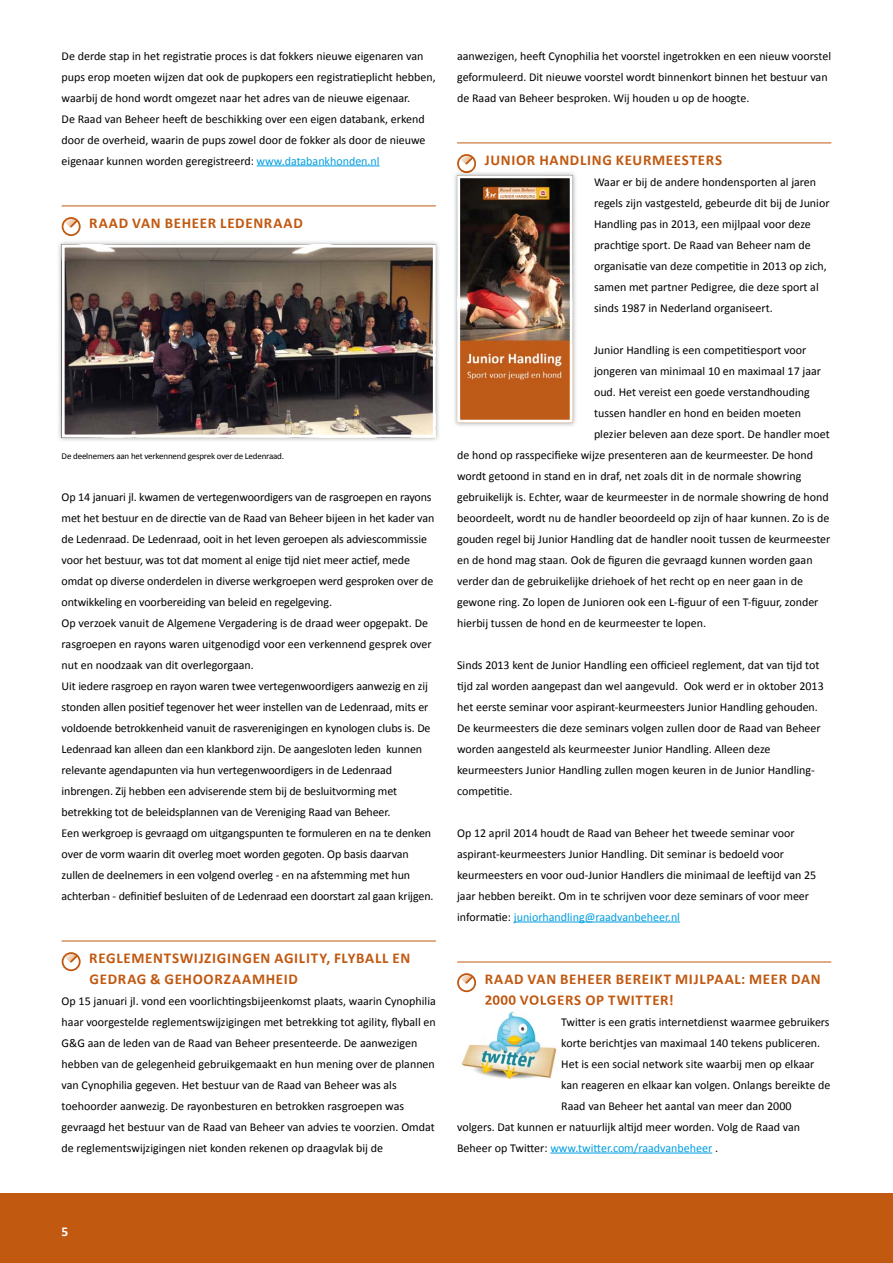
<style>
.page{position:relative;width:893px;height:1263px;background:#fff}
.page>*{position:absolute;margin:0;border:0;box-sizing:border-box;transform-origin:0 0}
.t1{font:700 15px/21px "Calibri";letter-spacing:.045em;color:#c15911}
.t2{font:700 13.5px "Calibri";color:#fff}
.t3{font:12px/21px "Calibri";color:#000}
.t4{font:12px "Calibri";color:#009ee0}
.t5{font:9px "Calibri";letter-spacing:-.02em;color:#000}
.s1{color:#009ee0}
.s2{color:#000}
</style>
<div class="page">
<div style="left:0;top:1194px;width:893px;height:69px;background:#c15911"></div>
<hr style="left:257px;top:165px;width:123px;height:1px;background:#009ee0">
<hr style="left:62px;top:206px;width:374px;height:1px;background:#c15911">
<hr style="left:62px;top:941px;width:374px;height:1px;background:#c15911">
<div style="left:62px;top:217px;width:19px;height:19px;border:2px solid #c15911;border-radius:50%"></div>
<svg style="left:64px;top:218px;width:16px;height:11px"></svg>
<img style="left:58px;top:242px;width:381px;height:199px">
<img style="left:66px;top:248px;width:366px;height:186px">
<div style="left:62px;top:244px;width:374px;height:194px;border:3px solid #fff"></div>
<div style="left:62px;top:952px;width:19px;height:19px;border:2px solid #c15911;border-radius:50%"></div>
<svg style="left:64px;top:953px;width:16px;height:11px"></svg>
<hr style="left:457px;top:143px;width:374px;height:1px;background:#c15911">
<hr style="left:514px;top:921px;width:166px;height:1px;background:#009ee0">
<hr style="left:457px;top:962px;width:374px;height:1px;background:#c15911">
<hr style="left:550px;top:1152px;width:162px;height:1px;background:#009ee0">
<img style="left:454px;top:172px;width:122px;height:254px">
<svg style="left:457px;top:154px;width:19px;height:19px"></svg>
<img style="left:461px;top:179px;width:108px;height:240px">
<div style="left:457px;top:175px;width:116px;height:248px;border:3px solid #fff"></div>
<div style="left:457px;top:973px;width:19px;height:19px;border:2px solid #c15911;border-radius:50%"></div>
<svg style="left:459px;top:974px;width:16px;height:11px"></svg>
<img style="left:461px;top:1010px;width:96px;height:70px">
<img style="left:485px;top:1001px;width:76px;height:4px">
<p class="t3" style="left:62px;top:44px;width:376px">De derde stap in het registratie proces is dat fokkers nieuwe eigenaren van pups erop moeten wijzen dat ook de pupkopers een registratieplicht hebben, waarbij de hond wordt omgezet naar het adres van de nieuwe eigenaar.<br>De Raad van Beheer heeft de beschikking over een eigen databank, erkend door de overheid, waarin de pups zowel door de fokker als door de nieuwe eigenaar kunnen worden geregistreerd: <span class="s1">www.databankhonden.nl</span></p>
<p class="t1" style="left:89px;top:211px;width:215px">RAAD VAN BEHEER LEDENRAAD</p>
<p class="t5" style="left:62px;top:450px;width:224px">De deelnemers aan het verkennend gesprek over de Ledenraad.</p>
<p class="t3" style="left:62px;top:485px;width:374px">Op 14 januari jl. kwamen de vertegenwoordigers van de rasgroepen en rayons met het bestuur en de directie van de Raad van Beheer bijeen in het kader van de Ledenraad. De Ledenraad, ooit in het leven geroepen als adviescommissie voor het bestuur, was tot dat moment al enige tijd niet meer actief, mede omdat op diverse onderdelen in diverse werkgroepen werd gesproken over de ontwikkeling en voorbereiding van beleid en regelgeving.<br>Op verzoek vanuit de Algemene Vergadering is de draad weer opgepakt. De rasgroepen en rayons waren uitgenodigd voor een verkennend gesprek over nut en noodzaak van dit overlegorgaan.<br>Uit iedere rasgroep en rayon waren twee vertegenwoordigers aanwezig en zij stonden allen positief tegenover het weer instellen van de Ledenraad, mits er voldoende betrokkenheid vanuit de rasverenigingen en kynologen clubs is. De Ledenraad kan alleen dan een klankbord zijn. De aangesloten leden kunnen relevante agendapunten via hun vertegenwoordigers in de Ledenraad inbrengen. Zij hebben een adviserende stem bij de besluitvorming met betrekking tot de beleidsplannen van de Vereniging Raad van Beheer.<br>Een werkgroep is gevraagd om uitgangspunten te formuleren en na te denken over de vorm waarin dit overleg moet worden gegoten. Op basis daarvan zullen de deelnemers in een volgend overleg - en na afstemming met hun achterban - definitief besluiten of de Ledenraad een doorstart zal gaan krijgen.</p>
<p class="t1" style="left:89px;top:946px;width:322px">REGLEMENTSWIJZIGINGEN AGILITY, FLYBALL EN<br>GEDRAG &amp; GEHOORZAAMHEID</p>
<p class="t3" style="left:62px;top:989px;width:376px">Op 15 januari jl. vond een voorlichtingsbijeenkomst plaats, waarin Cynophilia haar voorgestelde reglementswijzigingen met betrekking tot agility, flyball en G&amp;G aan de leden van de Raad van Beheer presenteerde. De aanwezigen hebben van de gelegenheid gebruikgemaakt en hun mening over de plannen van Cynophilia gegeven. Het bestuur van de Raad van Beheer was als toehoorder aanwezig. De rayonbesturen en betrokken rasgroepen was gevraagd het bestuur van de Raad van Beheer van advies te voorzien. Omdat de reglementswijzigingen niet konden rekenen op draagvlak bij de</p>
<p class="t3" style="left:457px;top:44px;width:375px">aanwezigen, heeft Cynophilia het voorstel ingetrokken en een nieuw voorstel geformuleerd. Dit nieuwe voorstel wordt binnenkort binnen het bestuur van de Raad van Beheer besproken. Wij houden u op de hoogte.</p>
<p class="t1" style="left:485px;top:148px;width:239px">JUNIOR HANDLING KEURMEESTERS</p>
<p class="t3" style="left:594px;top:170px;width:237px">Waar er bij de andere hondensporten al jare n regels zijn vastgesteld, gebeurde dit bij de Junior Handling pas in 2013, een mijlpaal voor deze prachtige sport. De Raad van Beheer nam de organisatie van deze competitie in 2013 op zich, samen met partner Pedigree, die deze sport al sinds 1987 in Nederland organiseert.</p>
<p class="t3" style="left:594px;top:338px;width:214px">Junior Handling is een competitiesport voor</p>
<p class="t3" style="left:594px;top:359px;width:228px">jongeren van minimaal 10 en maximaal 17 jaar</p>
<p class="t3" style="left:594px;top:380px;width:217px">oud. Het vereist een goede verstandhouding</p>
<p class="t3" style="left:594px;top:401px;width:209px">tussen handler en hond en beiden moeten</p>
<p class="t3" style="left:594px;top:422px;width:237px">plezier beleven aan deze sport. De handler moet</p>
<p class="t3" style="left:457px;top:443px;width:357px">de hond op rasspecifieke wijze presenteren aan de keurmeester. De hond</p>
<p class="t3" style="left:457px;top:464px;width:346px">wordt getoond in stand en in draf, net zoals dit in de normale showring</p>
<p class="t3" style="left:457px;top:485px;width:373px">gebruikelijk is. Echter, waar de keurmeester in de normale showring de hond</p>
<p class="t3" style="left:457px;top:506px;width:374px">beoordeelt, wordt nu de handler beoordeeld op zijn of haar kunnen. Zo is de</p>
<p class="t3" style="left:457px;top:527px;width:375px">gouden regel bij Junior Handling dat de handler nooit tussen de keurmeester</p>
<p class="t3" style="left:457px;top:548px;width:357px">en de hond mag staan. Ook de figuren die gevraagd kunnen worden gaan</p>
<p class="t3" style="left:457px;top:569px;width:347px">verder dan de gebruikelijke driehoek of het recht op en neer gaan in de</p>
<p class="t3" style="left:457px;top:590px;width:363px">gewone ring. Zo lopen de Junioren ook een L-figuur of een T-figuur, zonder</p>
<p class="t3" style="left:457px;top:611px;width:251px">hierbij tussen de hond en de keurmeester te lopen.</p>
<p class="t3" style="left:457px;top:653px;width:368px">Sinds 2013 kent de Junior Handling een officieel reglement, dat van tijd tot tijd zal worden aangepast dan wel aangevuld. Ook werd er in oktober 2013 het eerste seminar voor aspirant-keurmeesters Junior Handling gehouden.<br>De keurmeesters die deze seminars volgen zullen door de Raad van Beheer worden aangesteld als keurmeester Junior Handling. Alleen deze keurmeesters Junior Handling zullen mogen keuren in de Junior Handling&shy;competitie.</p>
<p class="t3" style="left:457px;top:821px;width:361px">Op 12 april 2014 houdt de Raad van Beheer het tweede seminar voor aspirant-keurmeesters Junior Handling. Dit seminar is bedoeld voor keurmeesters en voor oud-Junior Handlers die minimaal de leeftijd van 25 jaar hebben bereikt. Om in te schrijven voor deze seminars of voor meer informatie: <span class="s1">juniorhandling@raadvanbeheer.nl</span></p>
<p class="t1" style="left:485px;top:967px;width:337px">RAAD VAN BEHEER BEREIKT MIJLPAAL: MEER DAN<br>2000 VOLGERS OP TWITTER!</p>
<p class="t3" style="left:561px;top:1010px;width:270px">Twitter is een gratis internetdienst waarmee gebruikers</p>
<p class="t3" style="left:561px;top:1031px;width:260px">korte berichtjes van maximaal 140 tekens publiceren.</p>
<p class="t3" style="left:561px;top:1052px;width:255px">Het is een social network site waarbij men op elkaar</p>
<p class="t3" style="left:561px;top:1073px;width:271px">kan reageren en elkaar kan volgen. Onlangs bereikte de</p>
<p class="t3" style="left:561px;top:1094px;width:232px">Raad van Beheer het aantal van meer dan 2000</p>
<p class="t3" style="left:457px;top:1115px;width:345px">volgers. Dat kunnen er natuurlijk altijd meer worden. Volg de Raad van</p>
<p class="t4" style="left:457px;top:1140px;width:262px"><span class="s2">Beheer op Twitter:</span> www.twitter.com/raadvanbeheer <span class="s2">.</span></p>
<p class="t2" style="left:62px;top:1223px;width:8px">5</p>
</div>
